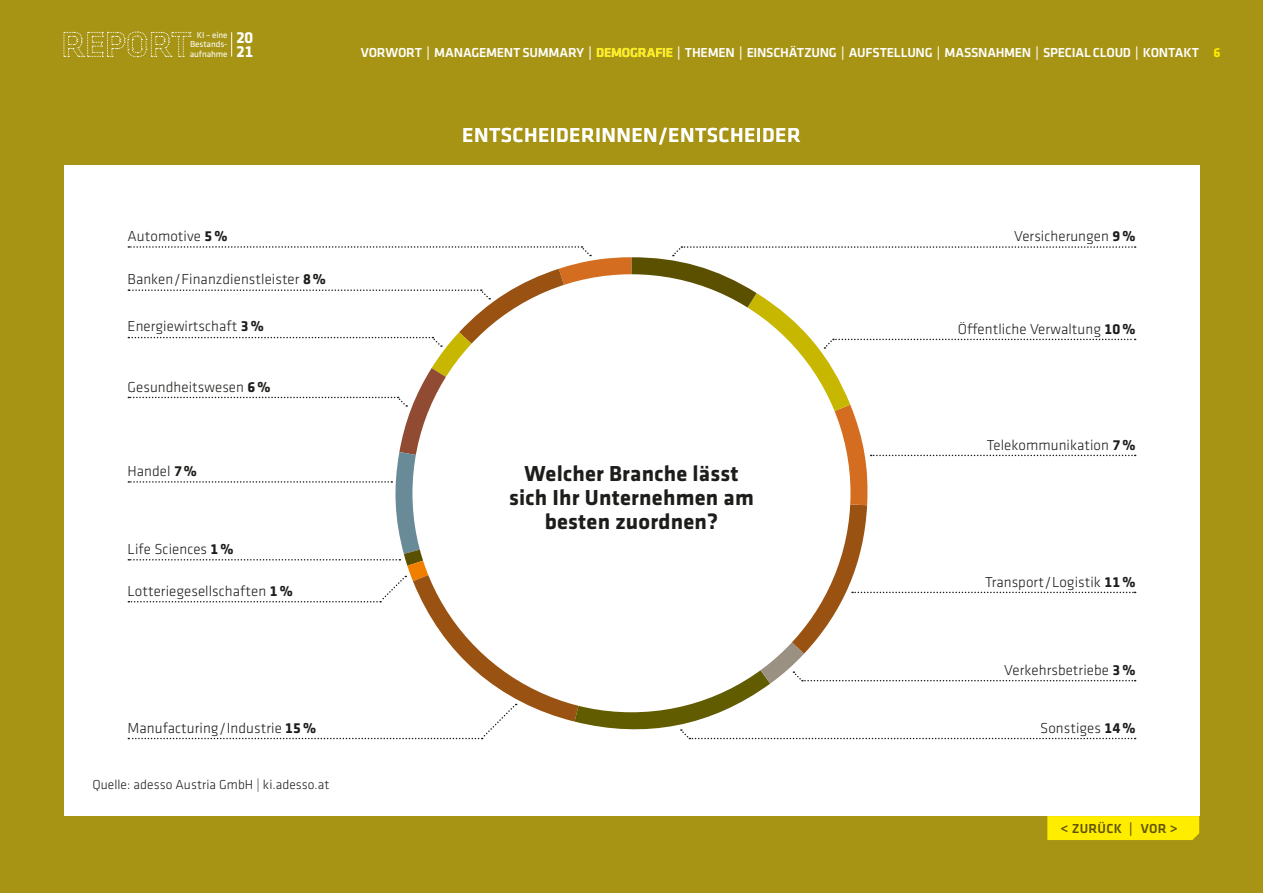
<style>
.page{position:relative;width:1263px;height:893px;background:#a79414}
.page>*{position:absolute;margin:0;border:0;box-sizing:border-box;transform-origin:0 0}
.S21_-_Head_über_Graf{font:700 22.5px/24px "Klavika";letter-spacing:.01em;color:#1d1d1b;text-align:center}
.S21_-_Head_Grafik_au{font:500 21px "Klavika";letter-spacing:.02em;color:#fff}
.t1{font:700 16.5px/13.8px "Klavika";color:#fff}
.S21_-_Copy_Grafik{font:300 15px "Klavika";letter-spacing:.005em;color:#1d1d1b}
.UC_Menü_on{font:500 13.5px "Klavika";letter-spacing:-.015em;color:#fff}
.t2{font:300 13.5px "Klavika";letter-spacing:.005em;color:#1d1d1b}
.Kopfzeile{font:500 13.5px "Klavika";letter-spacing:.02em;color:#5e5200}
.t3{font:9px/9.3px "Klavika";letter-spacing:-.01em;color:#fff;text-align:justify}
.s1{color:#ffed00}
.s2{font-weight:700;color:#ffed00}
.s3{font-weight:700}
</style>
<div class="page">
<div style="left:64px;top:166px;width:1135px;height:650px;background:#fff"></div>
<svg style="left:492px;top:684px;width:82px;height:38px;fill:#995211"></svg>
<svg style="left:574px;top:684px;width:196px;height:47px;fill:#625c00"></svg>
<div style="left:412px;top:274px;width:438px;height:438px;background:#fff;border-radius:50%"></div>
<svg style="left:681px;top:729px;width:455px;height:11px"></svg>
<svg style="left:128px;top:704px;width:389px;height:36px"></svg>
<svg style="left:128px;top:246px;width:1008px;height:438px"></svg>
<svg style="left:64px;top:31px;width:127px;height:26px"></svg>
<svg style="left:231px;top:32px;width:1px;height:25px"></svg>
<div style="left:1047px;top:816px;width:152px;height:24px;background:#ffed00"></div>
<p class="t3" style="left:190px;top:31px;width:39px;text-indent:7px">KI – eine Bestands&shy;aufnahme</p>
<p class="t1" style="left:236px;top:31px;width:19px">20<br>21</p>
<p class="UC_Menü_on" style="left:361px;top:45px;width:861px">VORWORT | MANAGEMENT SUMMARY | <span class="s1">DEMOGRAFIE</span> | THEMEN | EINSCHÄTZUNG | AUFSTELLUNG | MASSNAHMEN | SPECIAL CLOUD | KONTAKT <span class="s2">6</span></p>
<p class="S21_-_Head_Grafik_au" style="left:462px;top:124px;width:340px">ENTSCHEIDERINNEN/ENTSCHEIDER</p>
<p class="S21_-_Copy_Grafik" style="left:128px;top:228px;width:101px">Automotive <span class="s3">5%</span></p>
<p class="S21_-_Copy_Grafik" style="left:128px;top:271px;width:200px">Banken/Finanzdienstleister <span class="s3">8%</span></p>
<p class="S21_-_Copy_Grafik" style="left:128px;top:318px;width:138px">Energiewirtschaft <span class="s3">3%</span></p>
<p class="S21_-_Copy_Grafik" style="left:128px;top:378px;width:144px">Gesundheitswesen <span class="s3">6%</span></p>
<p class="S21_-_Copy_Grafik" style="left:128px;top:463px;width:71px">Handel <span class="s3">7%</span></p>
<p class="S21_-_Copy_Grafik" style="left:128px;top:541px;width:108px">Life Sciences <span class="s3">1%</span></p>
<p class="S21_-_Copy_Grafik" style="left:128px;top:583px;width:167px">Lotteriegesellschaften <span class="s3">1%</span></p>
<p class="S21_-_Copy_Grafik" style="left:128px;top:719px;width:190px">Manufacturing/Industrie <span class="s3">15%</span></p>
<p class="t2" style="left:92px;top:777px;width:239px">Quelle: adesso Austria GmbH | ki.adesso.at</p>
<p class="S21_-_Head_über_Graf" style="left:509px;top:462px;width:246px">Welcher Branche lässt sich Ihr Unternehmen am besten zuordnen?</p>
<p class="S21_-_Copy_Grafik" style="left:1014px;top:228px;width:123px">Versicherungen <span class="s3">9%</span></p>
<p class="S21_-_Copy_Grafik" style="left:958px;top:320px;width:179px">Öffentliche Verwaltung <span class="s3">10%</span></p>
<p class="S21_-_Copy_Grafik" style="left:987px;top:436px;width:150px">Telekommunikation <span class="s3">7%</span></p>
<p class="S21_-_Copy_Grafik" style="left:985px;top:573px;width:152px">Transport/Logistik <span class="s3">11%</span></p>
<p class="S21_-_Copy_Grafik" style="left:1004px;top:661px;width:133px">Verkehrsbetriebe <span class="s3">3%</span></p>
<p class="S21_-_Copy_Grafik" style="left:1040px;top:719px;width:97px">Sonstiges <span class="s3">14%</span></p>
<p class="Kopfzeile" style="left:1061px;top:821px;width:73px"><span class="s3">&lt;</span> ZURÜCK |</p>
<p class="Kopfzeile" style="left:1141px;top:821px;width:38px">VOR <span class="s3">&gt;</span></p>
</div>
